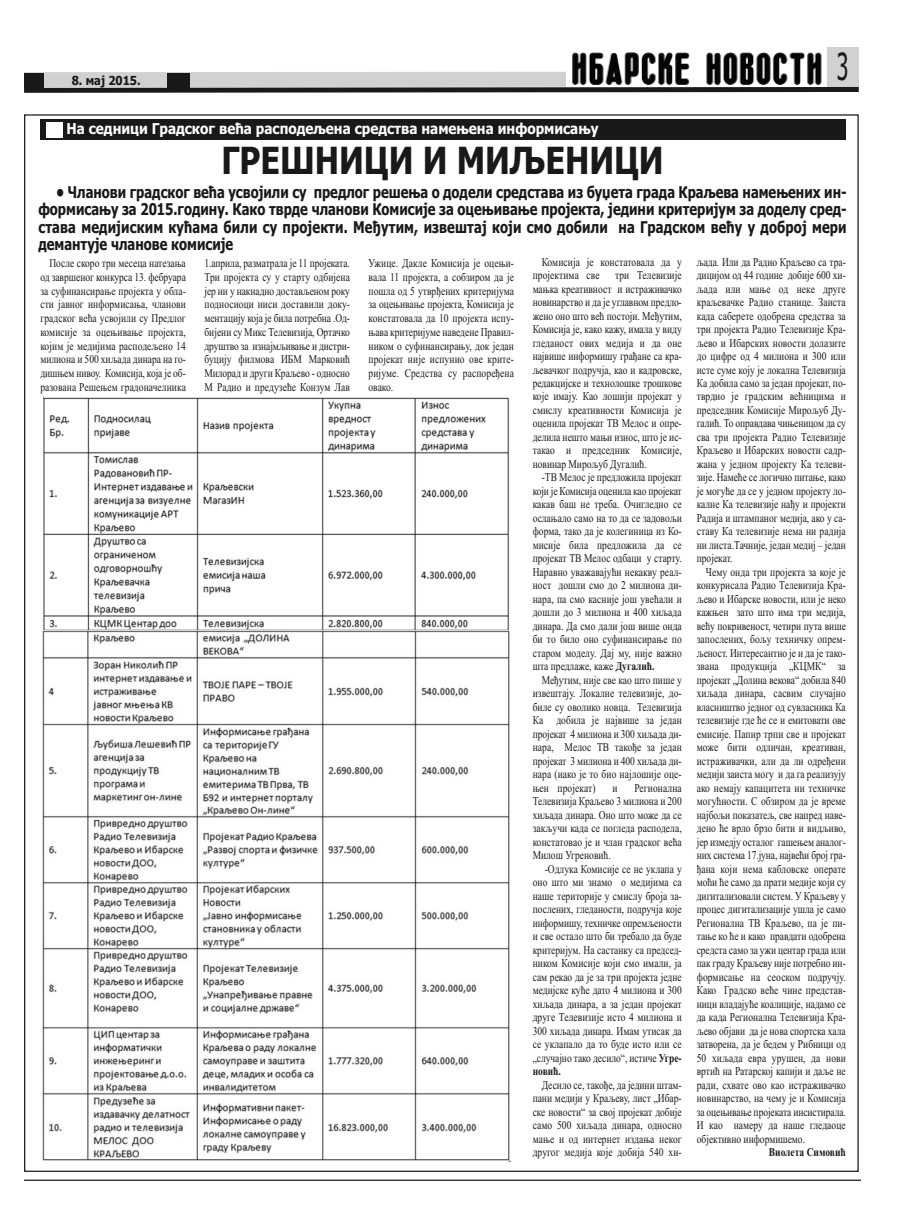
<style>
.page{position:relative;width:902px;height:1226px;background:#fff}
.page>*{position:absolute;margin:0;border:0;box-sizing:border-box;transform-origin:0 0}
.t1{font:700 37.5px "Tahoma";color:#191919;scale:.85 1}
.t2{font:37.5px "Tahoma";color:#191919;scale:.57 1}
.t3{font:700 16.25px/17.5px "Tahoma";color:#191919;text-align:justify;scale:.8 1}
.t4{font:700 15px "Tahoma";color:#fff;scale:.9 1}
.t5{font:700 12.5px "Tahoma";color:#191919;scale:.9 1}
.t6{font:11.88px/13.5px "Times New Roman";letter-spacing:.01em;color:#191919;text-align:justify;scale:.8 1}
.t7{font:700 11.88px "Times New Roman";color:#191919;scale:.8 1}
.s1{font-weight:700}
</style>
<div class="page">
<div style="left:827px;top:48px;width:31px;height:42px;background:#d1d1d1"></div>
<svg style="left:24px;top:64px;width:835px;height:29px"></svg>
<div style="left:566px;top:50px;width:260px;height:37px;background:#fff"></div>
<img style="left:572px;top:52px;width:250px;height:33px">
<div style="left:24px;top:73px;width:19px;height:15px;background:#191919"></div>
<div style="left:168px;top:74px;width:22px;height:15px;background:#191919"></div>
<hr style="left:24px;top:1180px;width:837px;height:1px;background:#191919">
<div style="left:40px;top:120px;width:806px;height:20px;background:#191919"></div>
<div style="left:46px;top:122px;width:16px;height:16px;background:#fff"></div>
<img style="left:43px;top:396px;width:466px;height:234px">
<svg style="left:43px;top:630px;width:467px;height:532px"></svg>
<p class="t5" style="left:72px;top:73px;width:78px">8. мај 2015.</p>
<p class="t4" style="left:66px;top:120px;width:593px">На седници Градског већа расподељена средства намењена информисању</p>
<h1 class="t1" style="left:221px;top:139px;width:521px">ГРЕШНИЦИ И МИЉЕНИЦИ</h1>
<h1 class="t2" style="left:837px;top:45px;width:22px">3</h1>
<p class="t3" style="left:38px;top:183px;width:1012px;text-indent:18px">• Чланови градског већа усвојили су предлог решења о додели средстава из буџета града Краљева намењених ин&shy;формисању за 2015.годину. Како тврде чланови Комисије за оцењивање пројекта, једини критеријум за доделу сред&shy;става медијиским кућама били су пројекти. Међутим, извештај који смо добили на Градском већу у доброј мери демантује чланове комисије</p>
<p class="t6" style="left:40px;top:256px;width:183px;text-indent:9px">После скоро три месеца натезања од завршеног конкурса 13. фебруара за суфинансирање пројекта у обла&shy;сти јавног информисања, чланови градског већа усвојили су Предлог комисије за оцењивање пројекта, којим је медијима расподељено 14 милиона и 500 хиљада динара на го&shy;дишњем нивоу. Комисија, која је об&shy;разована Решењем градоначелника</p>
<p class="t6" style="left:204px;top:256px;width:183px">1.априла, разматрала је 11 пројеката.<br>Три пројекта су у старту одбијена јер ни у накнадно достављеном року подносиоци ниси доставили доку&shy;ментацију која је била потребна .Од&shy;бијени су Микс Телевизија, Ортачко друштво за изнајмљивање и дистри&shy;буцију филмова ИБМ Марковић Милорад и други Краљево - односно М Радио и предузеће Конзум Лав</p>
<p class="t6" style="left:368px;top:256px;width:183px">Ужице. Дакле Комисија је оцењи&shy;вала 11 пројекта, а собзиром да је пошла од 5 утврђених критеријума за оцењивање пројекта, Комисија је констатовала да 10 пројекта испу&shy;њава критеријуме наведене Правил&shy;ником о суфинансирању, док један пројекат није испунио ове крите&shy;ријуме. Средства су распоређена овако.</p>
<p class="t6" style="left:533px;top:255px;width:188px;text-indent:9px">Комисија је констатовала да у пројектима све</p>
<p class="t6" style="left:697px;top:255px;width:188px">љада. Или да Радио Краљево са тра&shy;дицијом од 44 године добије 600 хи&shy;љада или мање од неке друге краљевачке Радио станице. Заиста када саберете одобрена средства за три пројекта Радио Телевизије Кра&shy;љево и Ибарских новости долазите до цифре од 4 милиона и 300 или исте суме коју је локална Телевизија Ка добила само за један пројекат, по&shy;тврдио је градским већницима и председник Комисије Мирољуб Ду&shy;галић. То оправдава чињеницом да су сва три пројекта Радио Телевизије Краљево и Ибарских новости садр&shy;жана у једном пројекту Ка телеви&shy;зије. Намеће се логично питање, како је могуће да се у једном пројекту ло&shy;калне Ка телевизије нађу и пројекти Радија и штампаног медија, ако у са&shy;ставу Ка телевизије нема ни радија ни листа.Тачније, један медиј – један пројекат.</p>
<p class="t6" style="left:697px;top:565px;width:188px;text-indent:9px">Чему онда три пројекта за које је конкурисала Радио Телевизија Кра&shy;љево и Ибарске новости, или је неко кажњен зато што има три медија, већу покривеност, четири пута више запослених, бољу техничку опрем&shy;љеност. Интересантно је и да је тако&shy;звана продукција „КЦМК“ за пројекат „Долина векова“ добила 840 хиљада динара, сасвим случајно власништво једног од сувласника Ка телевизије где ће се и емитовати ове емисије. Папир трпи све и пројекат може бити одличан, креативан, истраживачки, али да ли одређени медији заиста могу и да га реализују ако немају капацитета ни техничке могућности. С обзиром да је време најбољи показатељ, све напред наве&shy;дено ће врло брзо бити и видљиво, јер измедју осталог гашењем аналог&shy;них система 17.јуна, највећи број гра&shy;ђана који нема кабловске операте моћи ће само да прати медије који су дигитализовали систем. У Краљеву у процес дигитализације ушла је само Регионална ТВ Краљево, па је пи&shy;тање ко ће и како правдати одобрена средста само за ужи центар града или пак граду Краљеву није потребно ин&shy;формисање на сеоском подручју.<br>Како Градско веће чине представ&shy;ници владајуће коалиције, надамо се да када Регионална Телевизија Кра&shy;љево објави да је нова спортска хала затворена, да је бедем у Рибници од 50 хиљада евра урушен, да нови вртић на Ратарској капији и даље не ради, схвате ово као истраживачко новинарство, на чему је и Комисија за оцењивање пројеката инсистирала.<br>И као намеру да наше гледаоце објективно информишемо.</p>
<p class="t7" style="left:769px;top:1145px;width:98px">Виолета Симовић</p>
<p class="t6" style="left:533px;top:268px;width:188px;text-indent:82px">три Телевизије мањка креативност и истраживачко новинарство и да је углавном предло&shy;жено оно што већ постоји. Међутим, Комисија је, како кажу, имала у виду гледаност ових медија и да оне највише информишу грађане са кра&shy;љевачког подручја, као и кадровске, редакцијске и технолошке трошкове које имају. Као лошији пројекат у смислу креативности Комисија је оценила пројекат ТВ Мелос и опре&shy;делила нешто мањи износ, што је ис&shy;такао и председник Комисије, новинар Мирољуб Дугалић.</p>
<p class="t6" style="left:533px;top:471px;width:188px;text-indent:9px">-ТВ Мелос је предложила пројекат који је Комисија оценила као пројекат какав баш не треба. Очигледно се ослањало само на то да се задовољи форма, тако да је колегиница из Ко&shy;мисије била предложила да се пројекат ТВ Мелос одбаци у старту.<br>Наравно уважавајући некакву реал&shy;ност дошли смо до 2 милиона ди&shy;нара, па смо касније још увећали и дошли до 3 милиона и 400 хиљада динара. Да смо дали још више онда би то било оно суфинансирање по старом моделу. Дај му, није важно шта предлаже, каже <span class="s1">Дугалић.</span></p>
<p class="t6" style="left:533px;top:673px;width:188px;text-indent:9px">Међутим, није све као што пише у извештају. Локалне телевизије, до&shy;биле су оволико новца. Телевизија Ка добила је највише за један пројекат 4 милиона и 300 хиљада ди&shy;нара, Мелос ТВ такође за један пројекат 3 милиона и 400 хиљада ди&shy;нара (иако је то био најлошије оце&shy;њен пројекат)</p>
<p class="t6" style="left:533px;top:781px;width:188px;text-indent:102px">Регионална Телевизија Краљево 3 милиона и 200 хиљада динара. Оно што може да се закључи када се погледа расподела, констатовао је и члан градског већа Милош Угреновић.</p>
<p class="t6" style="left:533px;top:862px;width:188px;text-indent:12px">-Одлука Комисије се не уклапа у оно што ми знамо о медијима са наше територије у смислу броја за&shy;послених, гледаности, подручја које информишу, техничке опремљености и све остало што би требало да буде критеријум. На састанку са председ&shy;ником Комисије који смо имали, ја сам рекао да је за три пројекта једне медијске куће дато 4 милиона и 300 хиљада динара, а за један пројекат друге Телевизије исто 4 милиона и 300 хиљада динара. Имам утисак да се уклапало да то буде исто или се „случајно тако десило“, истиче <span class="s1">Угре&shy;новић.</span></p>
<p class="t6" style="left:533px;top:1078px;width:188px;text-indent:9px">Десило се, такође, да једини штам&shy;пани медији у Краљеву, лист „Ибар&shy;ске новости“ за свој пројекат добије само 500 хиљада динара, односно мање и од интернет издања неког другог медија које добија 540 хи-</p>
<p class="t6" style="left:612px;top:781px;width:8px">и</p>
</div>
